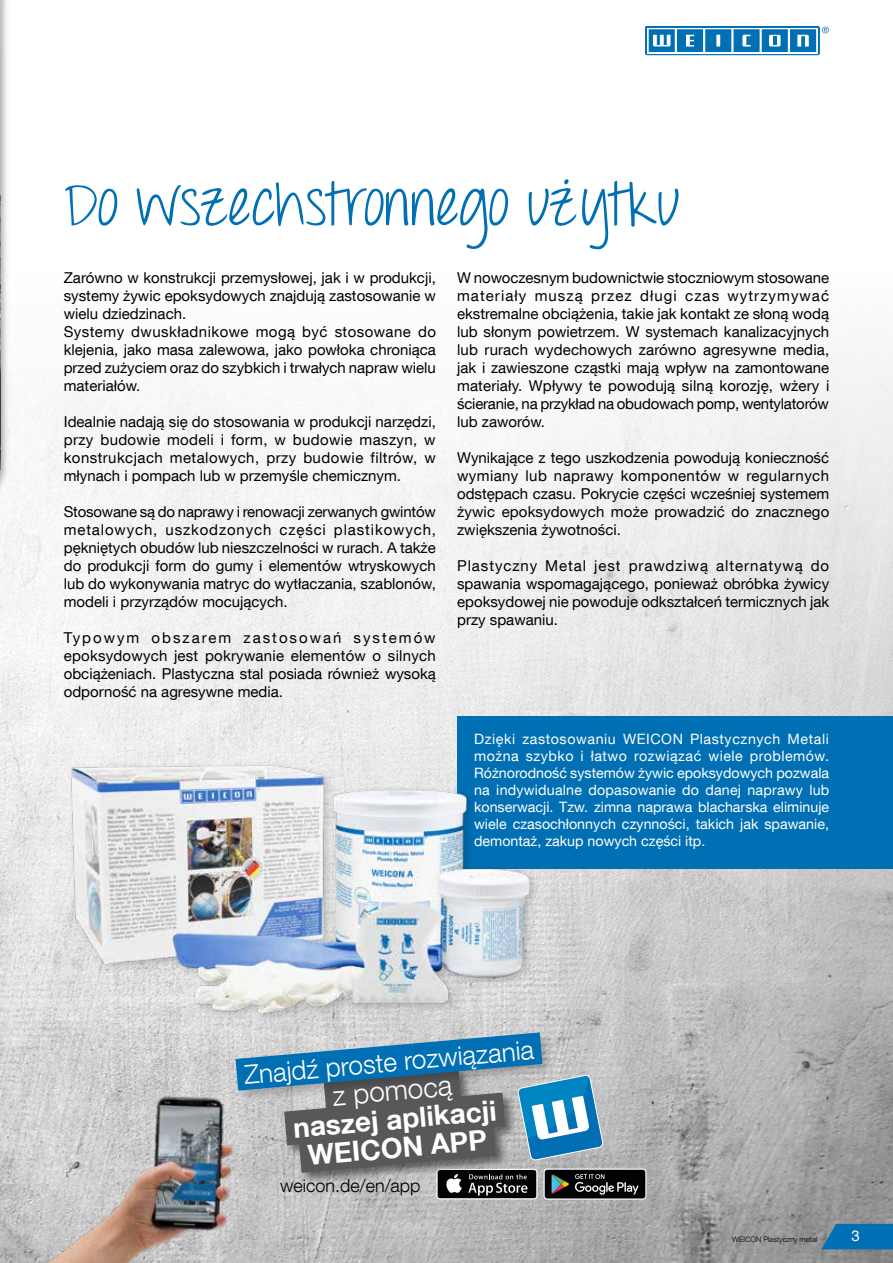
<style>
.page{position:relative;width:893px;height:1263px;background:#fff}
.page>*{position:absolute;margin:0;border:0;box-sizing:border-box;transform-origin:0 0}
.t1{font:60px "Throw My Hands Upinthe Air";color:#006fb4}
.t2{font:700 27.9px/28.7px "Helvetica Neue LT Com";color:#fff;text-align:center}
.t3{font:300 27.9px "Helvetica Neue LT Com";color:#fff}
.t4{font:300 26.1px "Helvetica Neue LT Com";color:#fff}
.t5{font:300 18px "Helvetica Neue LT Com";color:#000}
.t6{font:15px/18px "Helvetica Neue LT Com";color:#000;text-align:justify}
.t7{font:15px "Helvetica Neue LT Com";color:#fff}
.t8{font:14.25px/17.1px "Helvetica Neue LT Com";color:#fff;text-align:justify}
.t9{font:300 7.5px "Helvetica Neue LT Com";color:#000}
</style>
<div class="page">
<img style="left:9px;top:349px;width:884px;height:914px">
<div style="left:0;top:0;width:9px;height:1263px;background:#000;opacity:.5"></div>
<img style="left:0;top:0;width:1px;height:471px">
<div style="left:457px;top:716px;width:436px;height:153px;background:#006fb4"></div>
<svg style="left:203px;top:1014px;width:443px;height:185px;background:#6d828f"></svg>
<img style="left:40px;top:722px;width:532px;height:327px">
<img style="left:28px;top:1050px;width:262px;height:213px">
<svg style="left:821px;top:1224px;width:72px;height:25px;background:#0f72af"></svg>
<svg style="left:645px;top:26px;width:184px;height:29px"></svg>
<h1 class="t1" style="left:64px;top:169px;width:617px">Do wszechstronnego użytku</h1>
<p class="t6" style="left:64px;top:268px;width:374px;text-align:left">Zarówno w konstrukcji przemysłowej, jak i w produkcji, systemy żywic epoksydowych znajdują zastosowanie w wielu dziedzinach.<br>Systemy dwuskładnikowe mogą być stosowane do klejenia, jako masa zalewowa, jako powłoka chroniąca przed zużyciem oraz do szybkich i trwałych napraw wielu materiałów.</p>
<p class="t6" style="left:64px;top:412px;width:374px">Idealnie nadają się do stosowania w produkcji narzędzi, przy budowie modeli i form, w budowie maszyn, w konstrukcjach metalowych, przy budowie filtrów, w młynach i pompach lub w przemyśle chemicznym.</p>
<p class="t6" style="left:64px;top:502px;width:374px">Stosowane są do naprawy i renowacji zerwanych gwintów metalowych, uszkodzonych części plastikowych, pękniętych obudów lub nieszczelności w rurach. A także do produkcji form do gumy i elementów wtryskowych lub do wykonywania matryc do wytłaczania, szablonów, modeli i przyrządów mocujących.</p>
<p class="t6" style="left:64px;top:628px;width:374px">Typowym obszarem zastosowań systemów epoksydowych jest pokrywanie elementów o silnych obciążeniach. Plastyczna stal posiada również wysoką odporność na agresywne media.</p>
<p class="t6" style="left:457px;top:268px;width:374px">W nowoczesnym budownictwie stoczniowym stosowane materiały muszą przez długi czas wytrzymywać ekstremalne obciążenia, takie jak kontakt ze słoną wodą lub słonym powietrzem. W systemach kanalizacyjnych lub rurach wydechowych zarówno agresywne media, jak i zawieszone cząstki mają wpływ na zamontowane materiały. Wpływy te powodują silną korozję, wżery i ścieranie, na przykład na obudowach pomp, wentylatorów lub zaworów.</p>
<p class="t6" style="left:457px;top:448px;width:374px">Wynikające z tego uszkodzenia powodują konieczność wymiany lub naprawy komponentów w regularnych odstępach czasu. Pokrycie części wcześniej systemem żywic epoksydowych może prowadzić do znacznego zwiększenia żywotności.</p>
<p class="t6" style="left:457px;top:556px;width:374px">Plastyczny Metal jest prawdziwą alternatywą do spawania wspomagającego, ponieważ obróbka żywicy epoksydowej nie powoduje odkształceń termicznych jak przy spawaniu.</p>
<p class="t8" style="left:474px;top:730px;width:357px">Dzięki zastosowaniu WEICON Plastycznych Metali można szybko i łatwo rozwiązać wiele problemów.<br>Różnorodność systemów żywic epoksydowych pozwala na indywidualne dopasowanie do danej naprawy lub konserwacji. Tzw. zimna naprawa blacharska eliminuje wiele czasochłonnych czynności, takich jak spawanie, demontaż, zakup nowych części itp.</p>
<h3 class="t4" style="left:243px;top:1059px;width:292px;rotate:-5deg">Znajdź proste rozwiązania</h3>
<h2 class="t3" style="left:331px;top:1079px;width:121px;rotate:-5deg">z pomocą</h2>
<h2 class="t2" style="left:292px;top:1113px;width:205px;rotate:-5deg">naszej aplikacji<br>WEICON APP</h2>
<p class="t5" style="left:280px;top:1175px;width:142px">weicon.de/en/app</p>
<p class="t9" style="left:732px;top:1235px;width:87px">WEICON Plastyczny metal</p>
<p class="t7" style="left:852px;top:1226px;width:10px">3</p>
</div>
